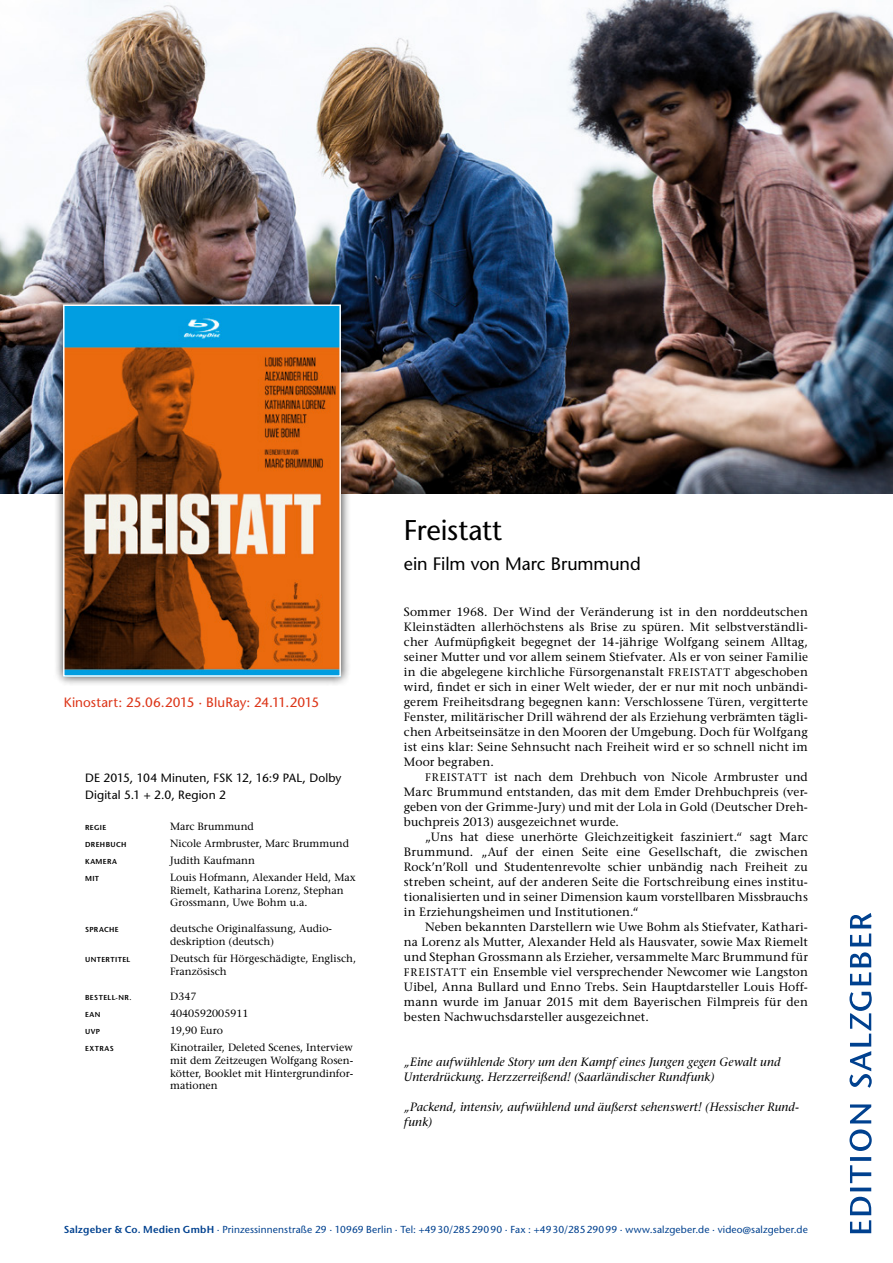
<style>
.page{position:relative;width:893px;height:1263px;background:#fff}
.page>*{position:absolute;margin:0;border:0;box-sizing:border-box;transform-origin:0 0}
.t1{font:500 28.5px "Stone Sans Std";letter-spacing:-.01em;color:#000}
.t2{font:500 18px "Stone Sans Std";letter-spacing:-.005em;color:#000}
.t3{font:500 13.5px "Stone Sans Std";letter-spacing:.005em;color:#dc3417}
.t4{font:12px/15px "Stone Serif LT";letter-spacing:.01em;color:#000;text-align:justify}
.t5{font:italic 12px/15px "Stone Serif LT";letter-spacing:.01em;color:#000}
.t6{font:500 12px/17px "Stone Sans Std";letter-spacing:.01em;color:#000}
.t7{font:10.5px/12.8px "Stone Serif LT";color:#000}
.t8{font:500 10.2px "Stone Sans Std";letter-spacing:.015em;color:#00418f}
.t9{font:600 7.2px "Stone Sans Std";letter-spacing:.055em;color:#000}
.s1{font-size:10.95px}
.s2{font-weight:600}
</style>
<div class="page">
<img style="left:0;top:0;width:893px;height:493px">
<svg style="left:849px;top:913px;width:23px;height:320px"></svg>
<div style="left:53px;top:295px;width:298px;height:391px;background:#000;opacity:.75"></div>
<img style="left:66px;top:307px;width:272px;height:367px">
<div style="left:63px;top:304px;width:278px;height:373px;border:2px solid #fff"></div>
<p class="t3" style="left:64px;top:695px;width:257px">Kinostart: 25.06.2015 · BluRay: 24.11.2015</p>
<p class="t6" style="left:85px;top:770px;width:258px">DE 2015, 104 Minuten, FSK 12, 16:9 PAL, Dolby<br>Digital 5.1 + 2.0, Region 2</p>
<p class="t9" style="left:85px;top:823px;width:23px">REGIE</p>
<p class="t7" style="left:170px;top:820px;width:85px">Marc Brummund</p>
<p class="t9" style="left:85px;top:840px;width:43px">DREHBUCH</p>
<p class="t7" style="left:170px;top:837px;width:180px">Nicole Armbruster, Marc Brummund</p>
<p class="t9" style="left:85px;top:857px;width:33px">KAMERA</p>
<p class="t7" style="left:170px;top:854px;width:86px">Judith Kaufmann</p>
<p class="t9" style="left:85px;top:874px;width:16px">MIT</p>
<p class="t7" style="left:170px;top:871px;width:187px">Louis Hofmann, Alexander Held, Max<br>Riemelt, Katharina Lorenz, Stephan<br>Grossmann, Uwe Bohm u.a.</p>
<p class="t9" style="left:85px;top:925px;width:35px">SPRACHE</p>
<p class="t7" style="left:170px;top:922px;width:163px">deutsche Originalfassung, Audio&shy;deskription (deutsch)</p>
<p class="t9" style="left:85px;top:955px;width:47px">UNTERTITEL</p>
<p class="t7" style="left:170px;top:952px;width:187px">Deutsch für Hörgeschädigte, Englisch,<br>Französisch</p>
<p class="t9" style="left:85px;top:993px;width:48px">BESTELL-NR.</p>
<p class="t7" style="left:170px;top:990px;width:28px">D347</p>
<p class="t9" style="left:85px;top:1010px;width:17px">EAN</p>
<p class="t7" style="left:170px;top:1007px;width:80px">4040592005911</p>
<p class="t9" style="left:85px;top:1027px;width:17px">UVP</p>
<p class="t7" style="left:170px;top:1024px;width:54px">19,90 Euro</p>
<p class="t9" style="left:85px;top:1044px;width:30px">EXTRAS</p>
<p class="t7" style="left:170px;top:1041px;width:185px;text-align:justify">Kinotrailer, Deleted Scenes, Interview mit dem Zeitzeugen Wolfgang Rosen&shy;kötter, Booklet mit Hintergrundinfor&shy;mationen</p>
<h1 class="t1" style="left:404px;top:513px;width:100px">Freistatt</h1>
<h2 class="t2" style="left:404px;top:553px;width:238px">ein Film von Marc Brummund</h2>
<p class="t4" style="left:404px;top:604px;width:405px">Sommer 1968. Der Wind der Veränderung ist in den norddeutschen Kleinstädten allerhöchstens als Brise zu spüren. Mit selbstverständli&shy;cher Aufmüpfigkeit begegnet der 14-jährige Wolfgang seinem Alltag, seiner Mutter und vor allem seinem Stiefvater. Als er von seiner Familie in die abgelegene kirchliche Fürsorgenanstalt <span class="s1">FREISTATT</span> abgeschoben wird, findet er sich in einer Welt wieder, der er nur mit noch unbändi&shy;gerem Freiheitsdrang begegnen kann: Verschlossene Türen, vergitterte Fenster, militärischer Drill während der als Erziehung verbrämten tägli&shy;chen Arbeitseinsätze in den Mooren der Umgebung. Doch für Wolfgang ist eins klar: Seine Sehnsucht nach Freiheit wird er so schnell nicht im Moor begraben.</p>
<p class="t4" style="left:404px;top:769px;width:405px;text-indent:21px"><span class="s1">FREISTATT</span> ist nach dem Drehbuch von Nicole Armbruster und Marc Brummund entstanden, das mit dem Emder Drehbuchpreis (ver&shy;geben von der Grimme-Jury) und mit der Lola in Gold (Deutscher Dreh&shy;buchpreis 2013) ausgezeichnet wurde.</p>
<p class="t4" style="left:404px;top:829px;width:405px;text-indent:21px">„Uns hat diese unerhörte Gleichzeitigkeit fasziniert.“ sagt Marc Brummund. „Auf der einen Seite eine Gesellschaft, die zwischen Rock’n’Roll und Studentenrevolte schier unbändig nach Freiheit zu streben scheint, auf der anderen Seite die Fortschreibung eines institu&shy;tionalisierten und in seiner Dimension kaum vorstellbaren Missbrauchs in Erziehungsheimen und Institutionen.“</p>
<p class="t4" style="left:404px;top:919px;width:405px;text-indent:21px">Neben bekannten Darstellern wie Uwe Bohm als Stiefvater, Kathari&shy;na Lorenz als Mutter, Alexander Held als Hausvater, sowie Max Riemelt und Stephan Grossmann als Erzieher, versammelte Marc Brummund für <span class="s1">FREISTATT</span> ein Ensemble viel versprechender Newcomer wie Langston Uibel, Anna Bullard und Enno Trebs. Sein Hauptdarsteller Louis Hoff&shy;mann wurde im Januar 2015 mit dem Bayerischen Filmpreis für den besten Nachwuchsdarsteller ausgezeichnet.</p>
<p class="t5" style="left:404px;top:1054px;width:378px">„Eine aufwühlende Story um den Kampf eines Jungen gegen Gewalt und<br>Unterdrückung. Herzzerreißend! (Saarländischer Rundfunk)</p>
<p class="t5" style="left:404px;top:1099px;width:397px">„Packend, intensiv, aufwühlend und äußerst sehenswert! (Hessischer Rund&shy;funk)</p>
<p class="t8" style="left:64px;top:1223px;width:746px"><span class="s2">Salzgeber &amp; Co. Medien GmbH</span> · Prinzessinnenstraße 29 · 10969 Berlin · Tel: +4930/28529090 · Fax : +4930/28529099 · www.salzgeber.de · video@salzgeber.de</p>
</div>
